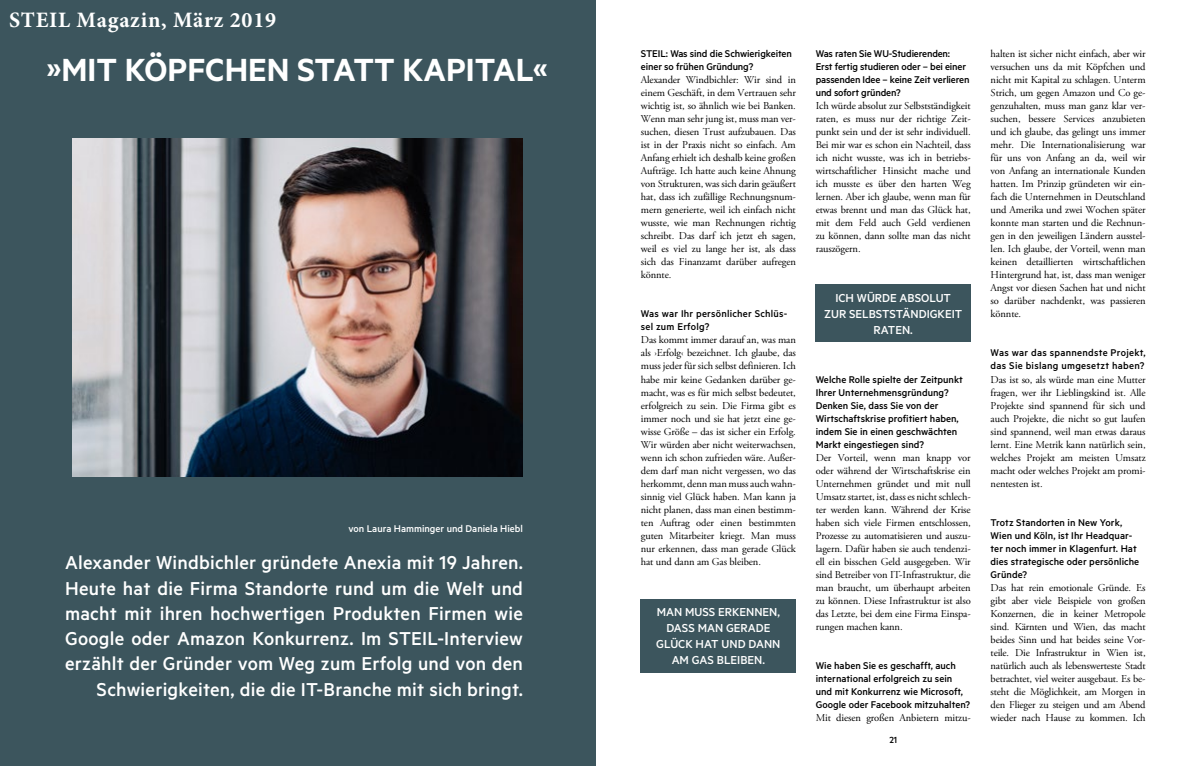
<style>
.page{position:relative;width:1191px;height:766px;background:#fff}
.page>*{position:absolute;margin:0;border:0;box-sizing:border-box;transform-origin:0 0}
.t1{font:600 36px "Metric";color:#fff}
.t2{font:700 22px "Minion Pro";letter-spacing:.035em;color:#fff}
.t3{font:500 21px/25.2px "Metric";letter-spacing:.01em;color:#fff;text-align:right}
.t4{font:500 13px/16px "Metric";color:#fff;text-align:center}
.t5{font:500 11px/13px "Metric";color:#000}
.t6{font:500 11px/13px "Metric";letter-spacing:.025em;color:#000}
.t7{font:500 11px/13px "Metric";letter-spacing:.02em;color:#000}
.t8{font:500 11px "Metric";color:#fff}
.t9{font:10.5px/13px "Adobe Garamond Pro";letter-spacing:-.01em;color:#000;text-align:justify}
.t10{font:500 10px "Metric";color:#000}
</style>
<div class="page">
<div style="left:0;top:0;width:595px;height:765px;background:#3c555d"></div>
<img style="left:72px;top:138px;width:451px;height:338px">
<div style="left:641px;top:599px;width:155px;height:73px;background:#3c555d"></div>
<div style="left:815px;top:284px;width:155px;height:58px;background:#3c555d"></div>
<h2 class="t2" style="left:9px;top:4px;width:268px">STEIL Magazin, März 2019</h2>
<h1 class="t1" style="left:46px;top:48px;width:503px">»MIT KÖPFCHEN STATT KAPITAL«</h1>
<p class="t8" style="left:348px;top:522px;width:176px">von Laura Hamminger und Daniela Hiebl</p>
<p class="t3" style="left:65px;top:549px;width:459px">Alexander Windbichler gründete Anexia mit 19 Jahren.<br>Heute hat die Firma Standorte rund um die Welt und macht mit ihren hochwertigen Produkten Firmen wie Google oder Amazon Konkurrenz. Im STEIL-Interview erzählt der Gründer vom Weg zum Erfolg und von den Schwierigkeiten, die die IT-Branche mit sich bringt.</p>
<p class="t5" style="left:641px;top:47px;width:152px">STEIL: Was sind die Schwierigkeiten einer so frühen Gründung?</p>
<p class="t9" style="left:641px;top:74px;width:156px">Alexander Windbichler: Wir sind in einem Geschäft, in dem Vertrauen sehr wichtig ist, so ähnlich wie bei Banken.<br>Wenn man sehr jung ist, muss man ver&shy;suchen, diesen Trust aufzubauen. Das ist in der Praxis nicht so einfach. Am Anfang erhielt ich deshalb keine großen Aufträge. Ich hatte auch keine Ahnung von Strukturen, was sich darin geäußert hat, dass ich zufällige Rechnungsnum&shy;mern generierte, weil ich einfach nicht wusste, wie man Rechnungen richtig schreibt. Das darf ich jetzt eh sagen, weil es viel zu lange her ist, als dass sich das Finanzamt darüber aufregen könnte.</p>
<p class="t7" style="left:641px;top:307px;width:148px">Was war Ihr persönlicher Schlüs&shy;sel zum Erfolg?</p>
<p class="t9" style="left:641px;top:334px;width:156px">Das kommt immer darauf an, was man als ›Erfolg‹ bezeichnet. Ich glaube, das muss jeder für sich selbst definieren. Ich habe mir keine Gedanken darüber ge&shy;macht, was es für mich selbst bedeutet, erfolgreich zu sein. Die Firma gibt es immer noch und sie hat jetzt eine ge&shy;wisse Größe – das ist sicher ein Erfolg.<br>Wir würden aber nicht weiterwachsen, wenn ich schon zufrieden wäre. Außer&shy;dem darf man nicht vergessen, wo das herkommt, denn man muss auch wahn&shy;sinnig viel Glück haben. Man kann ja nicht planen, dass man einen bestimm&shy;ten Auftrag oder einen bestimmten guten Mitarbeiter kriegt. Man muss nur erkennen, dass man gerade Glück hat und dann am Gas bleiben.</p>
<p class="t4" style="left:656px;top:603px;width:126px">MAN MUSS ERKENNEN,<br>DASS MAN GERADE<br>GLÜCK HAT UND DANN<br>AM GAS BLEIBEN.</p>
<p class="t5" style="left:815px;top:47px;width:155px">Was raten Sie WU-Studierenden:<br>Erst fertig studieren oder – bei einer passenden Idee – keine Zeit verlieren und sofort gründen?</p>
<p class="t9" style="left:815px;top:100px;width:156px">Ich würde absolut zur Selbstständigkeit raten, es muss nur der richtige Zeit&shy;punkt sein und der ist sehr individuell.<br>Bei mir war es schon ein Nachteil, dass ich nicht wusste, was ich in betriebs&shy;wirtschaftlicher Hinsicht mache und ich musste es über den harten Weg lernen. Aber ich glaube, wenn man für etwas brennt und man das Glück hat, mit dem Feld auch Geld verdienen zu können, dann sollte man das nicht rauszögern.</p>
<p class="t4" style="left:824px;top:289px;width:139px">ICH WÜRDE ABSOLUT<br>ZUR SELBSTSTÄNDIGKEIT<br>RATEN.</p>
<p class="t5" style="left:815px;top:372px;width:149px">Welche Rolle spielte der Zeitpunkt<br>Ihrer Unternehmensgründung?<br>Denken Sie, dass Sie von der<br>Wirtschaftskrise profitiert haben, indem Sie in einen geschwächten<br>Markt eingestiegen sind?</p>
<p class="t9" style="left:815px;top:451px;width:156px">Der Vorteil, wenn man knapp vor oder während der Wirtschaftskrise ein Unternehmen gründet und mit null Umsatz startet, ist, dass es nicht schlech&shy;ter werden kann. Während der Krise haben sich viele Firmen entschlossen, Prozesse zu automatisieren und auszu&shy;lagern. Dafür haben sie auch tendenzi&shy;ell ein bisschen Geld ausgegeben. Wir sind Betreiber von IT-Infrastruktur, die man braucht, um überhaupt arbeiten zu können. Diese Infrastruktur ist also das Letzte, bei dem eine Firma Einspa&shy;rungen machen kann.</p>
<p class="t5" style="left:815px;top:658px;width:156px">Wie haben Sie es geschafft, auch international erfolgreich zu sein und mit Konkurrenz wie Microsoft, Google oder Facebook mitzuhalten?</p>
<p class="t9" style="left:815px;top:711px;width:156px">Mit diesen großen Anbietern mitzu-</p>
<p class="t10" style="left:889px;top:733px;width:9px">21</p>
<p class="t9" style="left:990px;top:48px;width:156px">halten ist sicher nicht einfach, aber wir versuchen uns da mit Köpfchen und nicht mit Kapital zu schlagen. Unterm Strich, um gegen Amazon und Co ge&shy;genzuhalten, muss man ganz klar ver&shy;suchen, bessere Services anzubieten und ich glaube, das gelingt uns immer mehr. Die Internationalisierung war für uns von Anfang an da, weil wir von Anfang an internationale Kunden hatten. Im Prinzip gründeten wir ein&shy;fach die Unternehmen in Deutschland und Amerika und zwei Wochen später konnte man starten und die Rechnun&shy;gen in den jeweiligen Ländern ausstel&shy;len. Ich glaube, der Vorteil, wenn man keinen detaillierten wirtschaftlichen Hintergrund hat, ist, dass man weniger Angst vor diesen Sachen hat und nicht so darüber nachdenkt, was passieren könnte.</p>
<p class="t6" style="left:990px;top:346px;width:156px">Was war das spannendste Projekt, das Sie bislang umgesetzt haben?</p>
<p class="t9" style="left:990px;top:373px;width:156px">Das ist so, als würde man eine Mutter fragen, wer ihr Lieblingskind ist. Alle Projekte sind spannend für sich und auch Projekte, die nicht so gut laufen sind spannend, weil man etwas daraus lernt. Eine Metrik kann natürlich sein, welches Projekt am meisten Umsatz macht oder welches Projekt am promi&shy;nentesten ist.</p>
<p class="t5" style="left:990px;top:515px;width:150px">Trotz Standorten in New York,<br>Wien und Köln, ist Ihr Headquar&shy;ter noch immer in Klagenfurt. Hat dies strategische oder persönliche<br>Gründe?</p>
<p class="t9" style="left:990px;top:581px;width:156px">Das hat rein emotionale Gründe. Es gibt aber viele Beispiele von großen Konzernen, die in keiner Metropole sind. Kärnten und Wien, das macht beides Sinn und hat beides seine Vor&shy;teile. Die Infrastruktur in Wien ist, natürlich auch als lebenswerteste Stadt betrachtet, viel weiter ausgebaut. Es be&shy;steht die Möglichkeit, am Morgen in den Flieger zu steigen und am Abend wieder nach Hause zu kommen. Ich</p>
</div>
